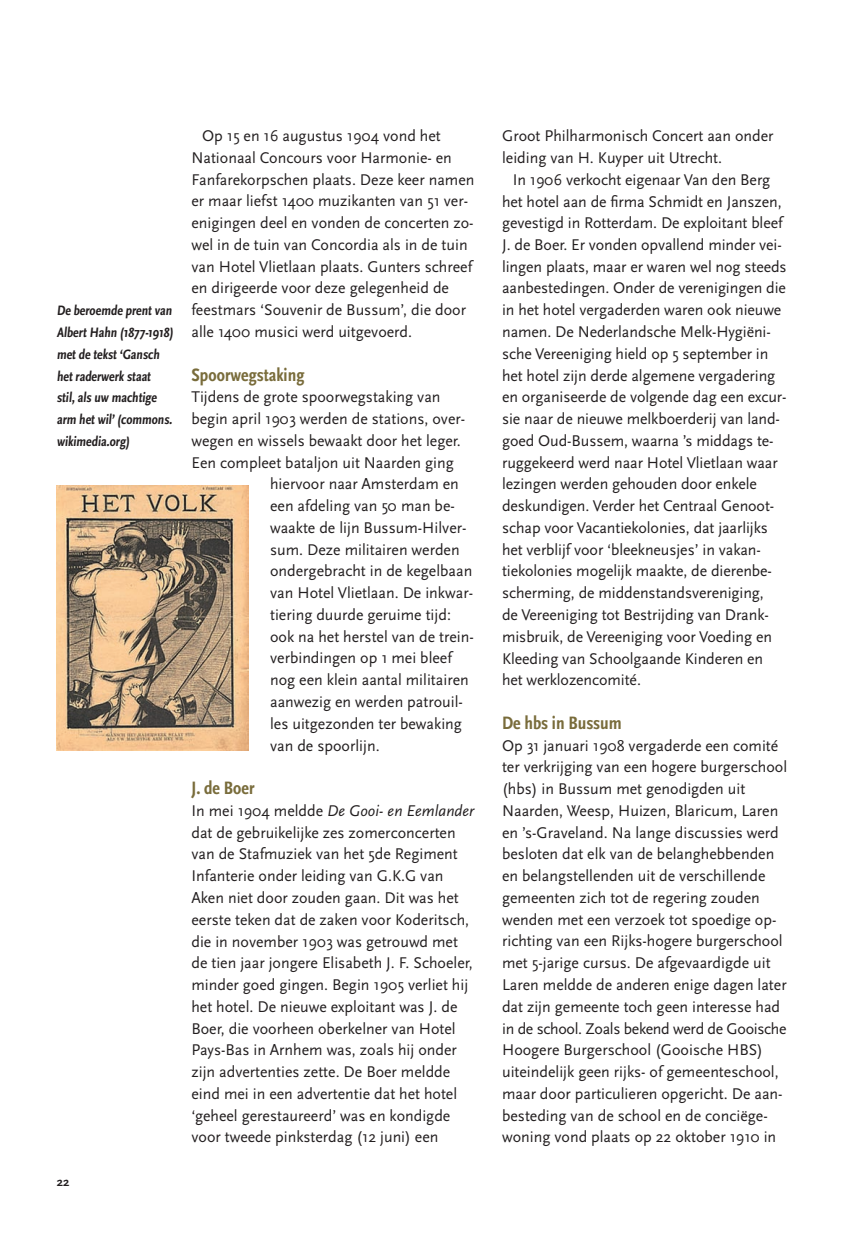
<style>
.page{position:relative;width:851px;height:1234px;background:#fff}
.page>*{position:absolute;margin:0;border:0;box-sizing:border-box;transform-origin:0 0}
.t1{font:700 condensed 18.75px "Scala Sans Pro";color:#796c3b}
.t2{font:16.2px/21.8px "Scala Sans Pro";color:#231f20}
.t3{font:700 condensed 14.25px/21.8px "Scala Sans Pro";color:#231f20}
.t4{font:700 12.75px "Scala Sans Pro";color:#231f20}
.s1{font-style:italic}
</style>
<div class="page">
<img style="left:57px;top:485px;width:192px;height:265px">
<p class="t3" style="left:57px;top:300px;width:120px">De beroemde prent van<br>Albert Hahn (1877-1918) met de tekst ‘Gansch het raderwerk staat stil, als uw machtige arm het wil’ (commons. wikimedia.org)</p>
<p class="t4" style="left:57px;top:1174px;width:14px">22</p>
<p class="t2" style="left:191px;top:125px;width:284px;text-indent:11px">Op 15 en 16 augustus 1904 vond het Nationaal Concours voor Harmonie- en Fanfarekorpschen plaats. Deze keer namen er maar liefst 1400 muzikanten van 51 ver&shy;enigingen deel en vonden de concerten zo&shy;wel in de tuin van Concordia als in de tuin van Hotel Vlietlaan plaats. Gunters schreef en dirigeerde voor deze gelegenheid de feestmars ‘Souvenir de Bussum’, die door alle 1400 musici werd uitgevoerd.</p>
<p class="t1" style="left:191px;top:363px;width:114px">Spoorwegstaking</p>
<p class="t2" style="left:191px;top:386px;width:250px">Tijdens de grote spoorwegstaking van</p>
<p class="t2" style="left:191px;top:408px;width:275px">begin april 1903 werden de stations, over-</p>
<p class="t2" style="left:191px;top:429px;width:271px">wegen en wissels bewaakt door het leger.</p>
<p class="t2" style="left:191px;top:451px;width:264px">Een compleet bataljon uit Naarden ging</p>
<p class="t2" style="left:270px;top:473px;width:190px">hiervoor naar Amsterdam en</p>
<p class="t2" style="left:270px;top:495px;width:186px">een afdeling van 50 man be-</p>
<p class="t2" style="left:270px;top:516px;width:198px">waakte de lijn Bussum-Hilver-</p>
<p class="t2" style="left:270px;top:538px;width:191px">sum. Deze militairen werden</p>
<p class="t2" style="left:270px;top:560px;width:204px">ondergebracht in de kegelbaan</p>
<p class="t2" style="left:270px;top:582px;width:204px">van Hotel Vlietlaan. De inkwar-</p>
<p class="t2" style="left:270px;top:603px;width:182px">tiering duurde geruime tijd:</p>
<p class="t2" style="left:270px;top:625px;width:205px">ook na het herstel van de trein-</p>
<p class="t2" style="left:270px;top:647px;width:183px">verbindingen op 1 mei bleef</p>
<p class="t2" style="left:270px;top:669px;width:200px">nog een klein aantal militairen</p>
<p class="t2" style="left:270px;top:690px;width:194px">aanwezig en werden patrouil-</p>
<p class="t2" style="left:270px;top:712px;width:193px">les uitgezonden ter bewaking</p>
<p class="t2" style="left:270px;top:734px;width:111px">van de spoorlijn.</p>
<p class="t1" style="left:191px;top:777px;width:64px">J. de Boer</p>
<p class="t2" style="left:191px;top:799px;width:284px">In mei 1904 meldde <span class="s1">De Gooi- en Eemlander </span>dat de gebruikelijke zes zomerconcerten van de Stafmuziek van het 5de Regiment Infanterie onder leiding van G.K.G van Aken niet door zouden gaan. Dit was het eerste teken dat de zaken voor Koderitsch, die in november 1903 was getrouwd met de tien jaar jongere Elisabeth J. F. Schoeler, minder goed gingen. Begin 1905 verliet hij het hotel. De nieuwe exploitant was J. de Boer, die voorheen oberkelner van Hotel Pays-Bas in Arnhem was, zoals hij onder zijn advertenties zette. De Boer meldde eind mei in een advertentie dat het hotel ‘geheel gerestaureerd’ was en kondigde voor tweede pinksterdag (12 juni) een</p>
<p class="t2" style="left:502px;top:125px;width:273px">Groot Philharmonisch Concert aan onder leiding van H. Kuyper uit Utrecht.</p>
<p class="t2" style="left:502px;top:169px;width:286px;text-indent:11px">In 1906 verkocht eigenaar Van den Berg het hotel aan de firma Schmidt en Janszen, gevestigd in Rotterdam. De exploitant bleef J. de Boer. Er vonden opvallend minder vei&shy;lingen plaats, maar er waren wel nog steeds aanbestedingen. Onder de verenigingen die in het hotel vergaderden waren ook nieuwe namen. De Nederlandsche Melk-Hygiëni&shy;sche Vereeniging hield op 5 september in het hotel zijn derde algemene vergadering en organiseerde de volgende dag een excur&shy;sie naar de nieuwe melkboerderij van land&shy;goed Oud-Bussem, waarna ’s middags te&shy;ruggekeerd werd naar Hotel Vlietlaan waar lezingen werden gehouden door enkele deskundigen. Verder het Centraal Genoot&shy;schap voor Vacantiekolonies, dat jaarlijks het verblijf voor ‘bleekneusjes’ in vakan&shy;tiekolonies mogelijk maakte, de dierenbe&shy;scherming, de middenstandsvereniging,<br>de Vereeniging tot Bestrijding van Drank&shy;misbruik, de Vereeniging voor Voeding en Kleeding van Schoolgaande Kinderen en het werklozencomité.</p>
<p class="t1" style="left:502px;top:711px;width:121px">De hbs in Bussum</p>
<p class="t2" style="left:502px;top:734px;width:286px">Op 31 januari 1908 vergaderde een comité ter verkrijging van een hogere burgerschool (hbs) in Bussum met genodigden uit Naarden, Weesp, Huizen, Blaricum, Laren en ’s-Graveland. Na lange discussies werd besloten dat elk van de belanghebbenden en belangstellenden uit de verschillende gemeenten zich tot de regering zouden wenden met een verzoek tot spoedige op&shy;richting van een Rijks-hogere burgerschool met 5-jarige cursus. De afgevaardigde uit Laren meldde de anderen enige dagen later dat zijn gemeente toch geen interesse had in de school. Zoals bekend werd de Gooische Hoogere Burgerschool (Gooische HBS) uiteindelijk geen rijks- of gemeenteschool, maar door particulieren opgericht. De aan&shy;besteding van de school en de conciëge&shy;woning vond plaats op 22 oktober 1910 in</p>
</div>
